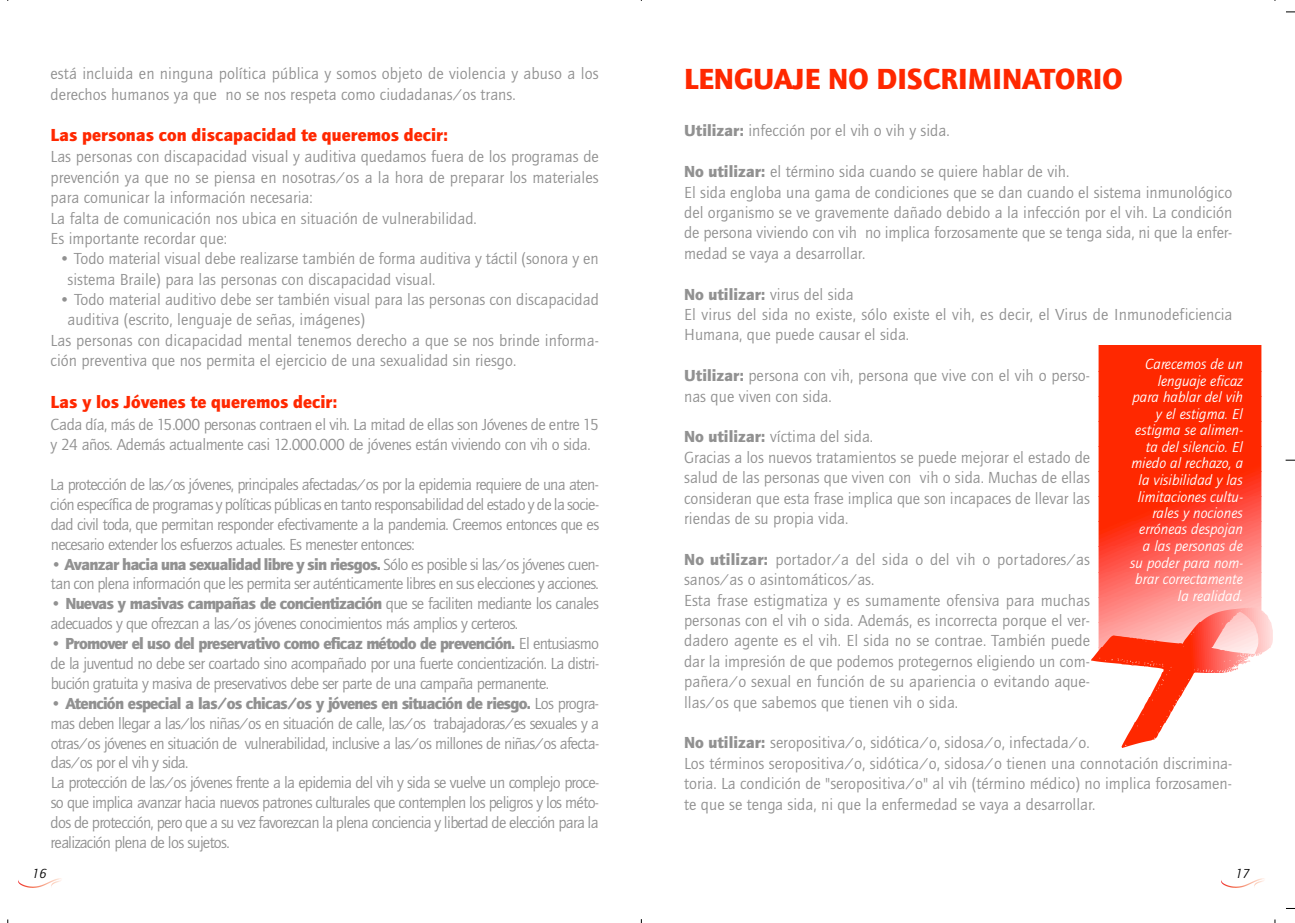
<style>
.page{position:relative;width:1295px;height:923px;background:#fff}
.page>*{position:absolute;margin:0;border:0;box-sizing:border-box;transform-origin:0 0}
.t1{font:900 30.1px "Quay Sans ITC";color:#ff2800}
.t2{font:900 18.03px "Quay Sans ITC";color:#ff2800}
.t3{font:16.62px/20.3px "Quay Sans ITC";color:#919191}
.t4{font:16.62px/19.9px "Quay Sans ITC";letter-spacing:-.04em;color:#919191}
.t5{font:16.62px/20.3px "Quay Sans ITC";letter-spacing:-.03em;color:#919191}
.t6{font:italic 15.05px/16.6px "Quay Sans ITC";color:#fff;text-align:right}
.t7{font:italic 13.47px "Quay Sans ITC";color:#000}
.s1{font-weight:900}
</style>
<div class="page">
<img style="left:1092px;top:345px;width:180px;height:402px">
<img style="left:18px;top:878px;width:43px;height:9px">
<img style="left:1221px;top:878px;width:43px;height:9px">
<svg style="left:1286px;top:11px;width:9px;height:2px"></svg>
<p class="t3" style="left:51px;top:64px;width:549px">está incluida en ninguna política pública y somos objeto de violencia y abuso a los derechos humanos ya que no se nos respeta como ciudadanas/os trans.</p>
<p class="t2" style="left:51px;top:127px;width:399px">Las personas con discapacidad te queremos decir:</p>
<p class="t3" style="left:51px;top:148px;width:550px">Las personas con discapacidad visual y auditiva quedamos fuera de los programas de prevención ya que no se piensa en nosotras/os a la hora de preparar los materiales para comunicar la información necesaria:<br>La falta de comunicación nos ubica en situación de vulnerabilidad.<br>Es importante recordar que:</p>
<p class="t3" style="left:68px;top:250px;width:533px;text-indent:-8px">• Todo material visual debe realizarse también de forma auditiva y táctil (sonora y en sistema Braile) para las personas con discapacidad visual.</p>
<p class="t3" style="left:59px;top:290px;width:541px">• Todo material auditivo debe ser también visual para las personas con discapacidad</p>
<p class="t3" style="left:68px;top:311px;width:299px">auditiva (escrito, lenguaje de señas, imágenes)</p>
<p class="t3" style="left:51px;top:331px;width:550px">Las personas con dicapacidad mental tenemos derecho a que se nos brinde informa-</p>
<p class="t3" style="left:51px;top:352px;width:467px">ción preventiva que nos permita el ejercicio de una sexualidad sin riesgo.</p>
<p class="t2" style="left:51px;top:394px;width:288px">Las y los Jóvenes te queremos decir:</p>
<p class="t5" style="left:50px;top:415px;width:550px">Cada día, más de 15.000 personas contraen el vih. La mitad de ellas son Jóvenes de entre 15 y 24 años. Además actualmente casi 12.000.000 de jóvenes están viviendo con vih o sida.</p>
<p class="t3" style="left:50px;top:475px;width:550px;text-align:justify">La protección de las/os jóvenes, principales afectadas/os por la epidemia requiere de una aten&shy;ción específica de programas y políticas públicas en tanto responsabilidad del estado y de la socie&shy;dad civil toda, que permitan responder efectivamente a la pandemia. Creemos entonces que es necesario extender los esfuerzos actuales. Es menester entonces:</p>
<p class="t4" style="left:51px;top:555px;width:550px"><span class="s1">• Avanzar hacia una sexualidad libre y sin riesgos.</span> Sólo es posible si las/os jóvenes cuen&shy;tan con plena información que les permita ser auténticamente libres en sus elecciones y acciones.</p>
<p class="t4" style="left:51px;top:594px;width:550px"><span class="s1">• Nuevas y masivas campañas de concientización</span> que se faciliten mediante los canales adecuados y que ofrezcan a las/os jóvenes conocimientos más amplios y certe ro s.</p>
<p class="t3" style="left:51px;top:634px;width:550px;text-align:justify"><span class="s1">• Promover el uso del preserva tivo como eficaz método de prevención.</span> El entusiasmo de la juventud no debe ser coartado sino acompañado por una fuerte concientización. La distri&shy;bución gra tu ita y masiva de preservativos debe ser parte de una campaña permanente.</p>
<p class="t4" style="left:51px;top:694px;width:550px"><span class="s1">• Atención especial a las/os chicas/os y jóvenes en situación de riesgo.</span> Los progra&shy;mas deben llegar a las/los niñas/os en situación de calle, las/os trabajadoras/es sexuales y a otras/os jóvenes en situación de vulnerabilidad, inclusive a las/os millones de niñas/os afecta&shy;das/os por el vih y sida.<br>La protección de las/os jóvenes frente a la epidemia del vih y sida se vuelve un complejo proce&shy;so que implica avanzar hacia nuevos patrones culturales que contemplen los peligros y los méto&shy;dos de protección, pero que a su vez favorezcan la plena conciencia y libertad de elección para la realización plena de los sujetos.</p>
<h1 class="t1" style="left:684px;top:66px;width:440px">LENGUAJE NO DISCRIMINATORIO</h1>
<p class="t3" style="left:684px;top:122px;width:267px"><span class="s1">Utilizar:</span> infección por el vih o vih y sida.</p>
<p class="t3" style="left:684px;top:163px;width:550px"><span class="s1">No utilizar:</span> el término sida cuando se quiere hablar de vih.<br>El sida engloba una gama de condiciones que se dan cuando el sistema inmunológico del organismo se ve gravemente dañado debido a la infección por el vih. La condición de persona viviendo con vih no implica forzosamente que se tenga sida, ni que la enfer&shy;medad se vaya a desarrollar.</p>
<p class="t3" style="left:684px;top:285px;width:550px"><span class="s1">No utilizar:</span> virus del sida<br>El virus del sida no existe, sólo existe el vih, es decir, el Virus de Inmunodeficiencia<br>Humana, que puede causar el sida.</p>
<p class="t3" style="left:684px;top:366px;width:407px"><span class="s1">Utilizar:</span> persona con vih, persona que vive con el vih o perso&shy;nas que viven con sida.</p>
<p class="t3" style="left:684px;top:427px;width:408px"><span class="s1">No utilizar:</span> víctima del sida.<br>Gracias a los nuevos tratamientos se puede mejorar el estado de salud de las personas que viven con vih o sida. Muchas de ellas consideran que esta frase implica que son incapaces de llevar las riendas de su propia vida.</p>
<p class="t3" style="left:684px;top:550px;width:408px"><span class="s1">No utilizar:</span> portador/a del sida o del vih o portadores/as sanos/as o asintomáticos/as.<br>Esta frase estigmatiza y es sumamente ofensiva para muchas personas con el vih o sida. Además, es incorrecta porque el ver&shy;dadero agente es el vih. El sida no se contrae. También puede dar la impresión de que podemos protegernos eligiendo un com&shy;pañera/o sexual en función de su apariencia o evitando aque&shy;llas/os que sabemos que tienen vih o sida.</p>
<p class="t3" style="left:684px;top:733px;width:550px"><span class="s1">No utilizar:</span> seropositiva/o, sidótica/o, sidosa/o, infectada/o.<br>Los términos seropositiva/o, sidótica/o, sidosa/o tienen una connotación discrimina&shy;toria. La condición de "seropositiva/o" al vih (término médico) no implica forzosamen&shy;te que se tenga sida, ni que la enfermedad se vaya a desarrollar.</p>
<p class="t6" style="left:1130px;top:356px;width:114px">Carecemos de un lenguaje eficaz para hablar del vih y el estigma. El estigma se alimen&shy;ta del silencio. El miedo al rechazo, a la visibilidad y las limitaciones cultu&shy;rales y nociones erróneas despojan a las personas de su poder para nom&shy;brar correctamente la realidad.</p>
<p class="t7" style="left:32px;top:866px;width:16px">16</p>
<p class="t7" style="left:1235px;top:866px;width:16px">17</p>
</div>
